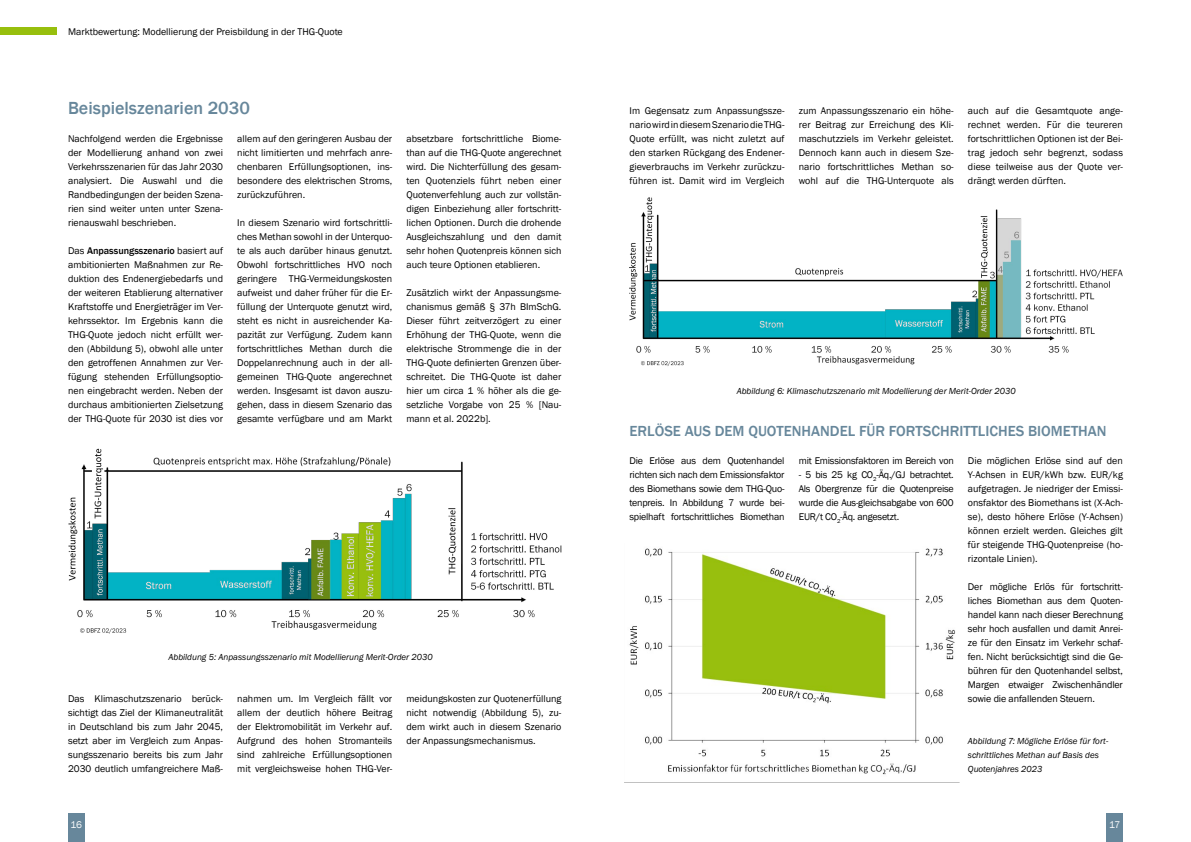
<style>
.page{position:relative;width:1191px;height:842px;background:#fff}
.page>*{position:absolute;margin:0;border:0;box-sizing:border-box;transform-origin:0 0}
.Zwischenüberschrift{font:500 18px "Franklin Gothic";color:#67879b}
.Hauptüberschrift_Sub{font:500 15px "Franklin Gothic";color:#67879b}
.Fließtext{font:10px/14px "Franklin Gothic";color:#000;text-align:justify}
.Fließtext-2{font:10px "Franklin Gothic";letter-spacing:-.02em;color:#000}
.t1{font:10px "Franklin Gothic";color:#fff}
.Abbildungsunterschri{font:italic 9px/14px "Franklin Gothic";color:#000}
.s1{font-weight:500}
</style>
<div class="page">
<img style="left:68px;top:448px;width:493px;height:186px">
<img style="left:629px;top:197px;width:494px;height:169px">
<img style="left:629px;top:548px;width:326px;height:227px">
<div style="left:68px;top:813px;width:16px;height:29px;background:#67879b"></div>
<div style="left:1106px;top:813px;width:17px;height:29px;background:#67879b"></div>
<div style="left:0;top:28px;width:57px;height:7px;background:#97bf0d"></div>
<p class="Fließtext" style="left:68px;top:25px;width:276px">Marktbewertung: Modellierung der Preisbildung in der THG-Quote</p>
<p class="Zwischenüberschrift" style="left:68px;top:97px;width:183px">Beispielszenarien 2030</p>
<p class="Fließtext" style="left:68px;top:132px;width:156px">Nachfolgend werden die Ergebnisse der Modellierung anhand von zwei Verkehrsszenarien für das Jahr 2030 analysiert. Die Auswahl und die Randbedingungen der beiden Szena&shy;rien sind weiter unten unter Szena&shy;rienauswahl beschrieben.</p>
<p class="Fließtext" style="left:68px;top:244px;width:156px">Das <span class="s1">Anpassungsszenario</span> basiert auf ambitionierten Maßnahmen zur Re&shy;duktion des Endenergiebedarfs und der weiteren Etablierung alternativer Kraftstoffe und Energieträger im Ver&shy;kehrssektor. Im Ergebnis kann die THG-Quote jedoch nicht erfüllt wer&shy;den (Abbildung 5), obwohl alle unter den getroffenen Annahmen zur Ver&shy;fügung stehenden Erfüllungsoptio&shy;nen eingebracht werden. Neben der durchaus ambitionierten Zielsetzung der THG-Quote für 2030 ist dies vor</p>
<p class="Fließtext" style="left:237px;top:132px;width:156px">allem auf den geringeren Ausbau der nicht limitierten und mehrfach anre&shy;chenbaren Erfüllungsoptionen, ins&shy;besondere des elektrischen Stroms, zurückzuführen.</p>
<p class="Fließtext" style="left:237px;top:216px;width:156px">In diesem Szenario wird fortschrittli&shy;ches Methan sowohl in der Unterquo&shy;te als auch darüber hinaus genutzt.<br>Obwohl fortschrittliches HVO noch geringere THG-Vermeidungskosten aufweist und daher früher für die Er&shy;füllung der Unterquote genutzt wird, steht es nicht in ausreichender Ka&shy;pazität zur Verfügung. Zudem kann fortschrittliches Methan durch die Doppelanrechnung auch in der all&shy;gemeinen THG-Quote angerechnet werden. Insgesamt ist davon auszu&shy;gehen, dass in diesem Szenario das gesamte verfügbare und am Markt</p>
<p class="Fließtext" style="left:406px;top:132px;width:156px">absetzbare fortschrittliche Biome&shy;than auf die THG-Quote angerechnet wird. Die Nichterfüllung des gesam&shy;ten Quotenziels führt neben einer Quotenverfehlung auch zur vollstän&shy;digen Einbeziehung aller fortschritt&shy;lichen Optionen. Durch die drohende Ausgleichszahlung und den damit sehr hohen Quotenpreis können sich auch teure Optionen etablieren.</p>
<p class="Fließtext" style="left:406px;top:286px;width:156px">Zusätzlich wirkt der Anpassungsme&shy;chanismus gemäß § 37h BImSchG.<br>Dieser führt zeitverzögert zu einer Erhöhung der THG-Quote, wenn die elektrische Strommenge die in der THG-Quote definierten Grenzen über&shy;schreitet. Die THG-Quote ist daher hier um circa 1 % höher als die ge&shy;setzliche Vorgabe von 25 % [Nau&shy;mann et al. 2022b].</p>
<p class="Abbildungsunterschri" style="left:168px;top:650px;width:266px">Abbildung 5: Anpassungsszenario mit Modellierung Merit-Order 2030</p>
<p class="Fließtext" style="left:68px;top:692px;width:156px">Das Klimaschutzszenario berück&shy;sichtigt das Ziel der Klimaneutralität in Deutschland bis zum Jahr 2045, setzt aber im Vergleich zum Anpas&shy;sungsszenario bereits bis zum Jahr 2030 deutlich umfangreichere Maß-</p>
<p class="Fließtext" style="left:237px;top:692px;width:156px">nahmen um. Im Vergleich fällt vor allem der deutlich höhere Beitrag der Elektromobilität im Verkehr auf.<br>Aufgrund des hohen Stromanteils sind zahlreiche Erfüllungsoptionen mit vergleichsweise hohen THG-Ver-</p>
<p class="Fließtext" style="left:406px;top:692px;width:156px">meidungskosten zur Quotenerfüllung nicht notwendig (Abbildung 5), zu&shy;dem wirkt auch in diesem Szenario der Anpassungsmechanismus.</p>
<p class="Fließtext" style="left:629px;top:104px;width:156px">Im Gegensatz zum Anpassungssze&shy;nario wird in diesem Szenario die THG-Quote erfüllt, was nicht zuletzt auf den starken Rückgang des Endener&shy;gieverbrauchs im Verkehr zurückzu&shy;führen ist. Damit wird im Vergleich</p>
<p class="Fließtext" style="left:798px;top:104px;width:156px">zum Anpassungsszenario ein höhe&shy;rer Beitrag zur Erreichung des Kli&shy;maschutzziels im Verkehr geleistet.<br>Dennoch kann auch in diesem Sze&shy;nario fortschrittliches Methan so&shy;wohl auf die THG-Unterquote als</p>
<p class="Fließtext" style="left:968px;top:104px;width:156px">auch auf die Gesamtquote ange&shy;rechnet werden. Für die teureren fortschrittlichen Optionen ist der Bei&shy;trag jedoch sehr begrenzt, sodass diese teilweise aus der Quote ver&shy;drängt werden dürften.</p>
<p class="Abbildungsunterschri" style="left:737px;top:384px;width:280px">Abbildung 6: Klimaschutzszenario mit Modellierung der Merit-Order 2030</p>
<p class="Hauptüberschrift_Sub" style="left:629px;top:422px;width:478px">ERLÖSE AUS DEM QUOTENHANDEL FÜR FORTSCHRITTLICHES BIOMETHAN</p>
<p class="Fließtext" style="left:629px;top:454px;width:156px">Die Erlöse aus dem Quotenhandel richten sich nach dem Emissionsfaktor des Biomethans sowie dem THG-Quo&shy;tenpreis. In Abbildung 7 wurde bei&shy;spielhaft fortschrittliches Biomethan</p>
<p class="Fließtext-2" style="left:798px;top:454px;width:156px">mit Emissionsfaktoren im Bereich von</p>
<p class="Fließtext" style="left:798px;top:468px;width:156px">- 5 bis 25 kg CO<sub>2</sub>-Äq./GJ betrachtet.<br>Als Obergrenze für die Quotenpreise wurde die Aus-gleichsabgabe von 600<br>EUR/t CO<sub>2</sub>-Äq. angesetzt.</p>
<p class="Fließtext" style="left:968px;top:454px;width:156px">Die möglichen Erlöse sind auf den Y-Achsen in EUR/kWh bzw. EUR/kg aufgetragen. Je niedriger der Emissi&shy;onsfaktor des Biomethans ist (X-Ach&shy;se), desto höhere Erlöse (Y-Achsen) können erzielt werden. Gleiches gilt für steigende THG-Quotenpreise (ho&shy;rizontale Linien).</p>
<p class="Fließtext" style="left:968px;top:580px;width:156px">Der mögliche Erlös für fortschritt&shy;liches Biomethan aus dem Quoten&shy;handel kann nach dieser Berechnung sehr hoch ausfallen und damit Anrei&shy;ze für den Einsatz im Verkehr schaf&shy;fen. Nicht berücksichtigt sind die Ge&shy;bühren für den Quotenhandel selbst, Margen etwaiger Zwischenhändler sowie die anfallenden Steuern.</p>
<p class="Abbildungsunterschri" style="left:968px;top:734px;width:142px">Abbildung 7: Mögliche Erlöse für fort&shy;schrittliches Methan auf Basis des<br>Quotenjahres 2023</p>
<p class="t1" style="left:71px;top:818px;width:13px">16</p>
<p class="t1" style="left:1109px;top:818px;width:13px">17</p>
</div>
